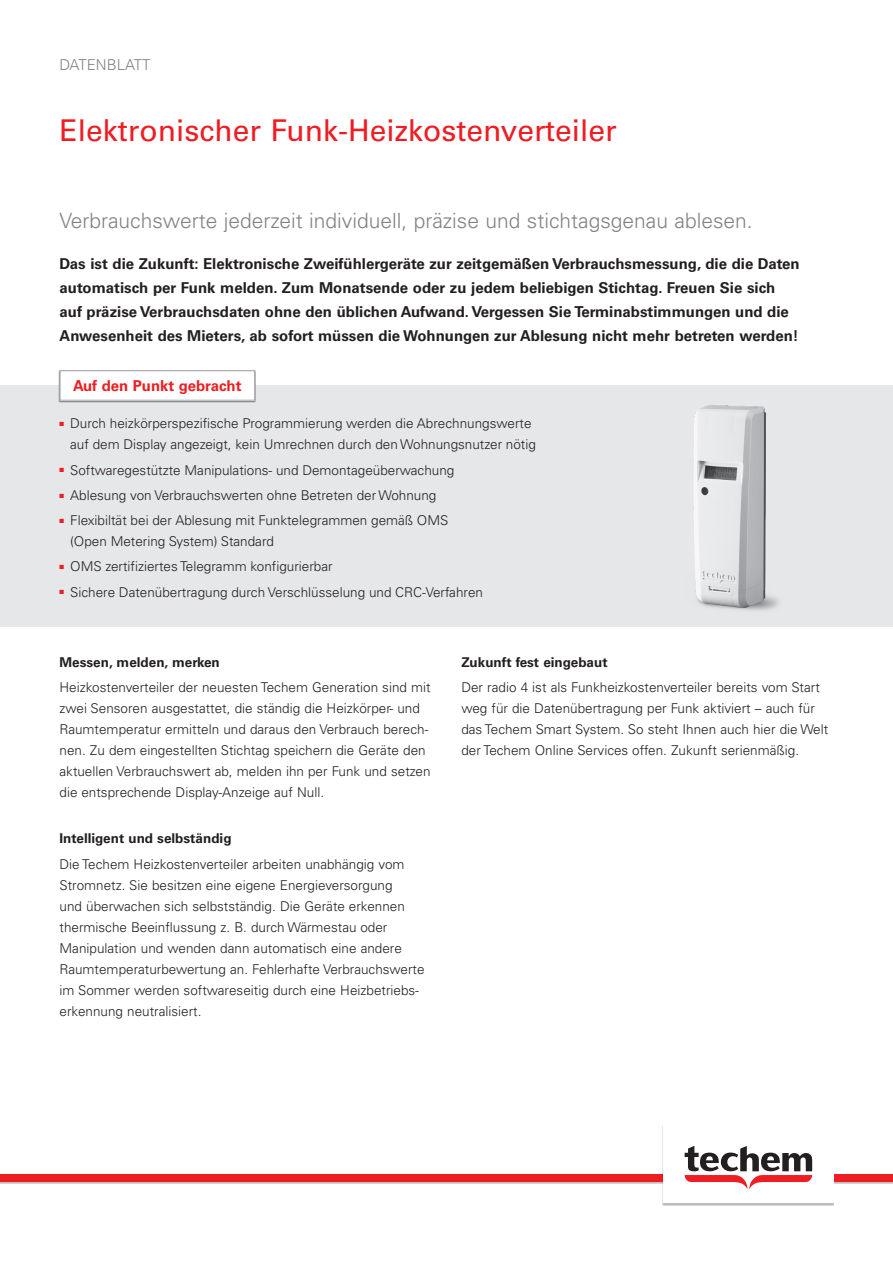
<style>
.page{position:relative;width:893px;height:1263px;background:#fff}
.page>*{position:absolute;margin:0;border:0;box-sizing:border-box;transform-origin:0 0}
.t1{font:30px "Univers LT Pro 55 Roman";color:#ee1d23}
.t2{font:300 21px "Univers LT Pro 45";color:#808285}
.t3{font:700 15px/24px "Univers LT Pro 65";color:#231f20}
.t4{font:700 15px "Univers LT Pro 65";color:#ee1d23}
.t5{font:300 15px "Univers LT Pro 45";color:#808285}
.DS_copy_light_pt9_za{font:300 13.5px/21px "Univers LT Pro 45";color:#231f20}
.DS_crossline_bold_pt{font:700 13.5px "Univers LT Pro 65";color:#231f20}
</style>
<div class="page">
<div style="left:0;top:1175px;width:893px;height:9px;background:#bfbdbe"></div>
<div style="left:0;top:1175px;width:893px;height:7px;background:#ee1d23"></div>
<div style="left:662px;top:1125px;width:172px;height:80px;background:#bdbcbc"></div>
<div style="left:663px;top:1124px;width:170px;height:79px;background:#fff"></div>
<svg style="left:685px;top:1146px;width:127px;height:43px"></svg>
<div style="left:0;top:385px;width:893px;height:242px;background:#e6e7e9"></div>
<img style="left:694px;top:405px;width:85px;height:205px">
<div style="left:59px;top:371px;width:197px;height:31px;background:#c1c2c5"></div>
<div style="left:60px;top:371px;width:195px;height:29px;background:#fff"></div>
<p class="t5" style="left:60px;top:56px;width:93px">DATENBLATT</p>
<p class="t1" style="left:60px;top:112px;width:559px">Elektronischer Funk-Heizkostenverteiler</p>
<p class="t2" style="left:60px;top:208px;width:695px">Verbrauchswerte jederzeit individuell, präzise und stichtagsgenau ablesen.</p>
<p class="t3" style="left:60px;top:252px;width:742px">Das ist die Zukunft: Elektronische Zweifühlergeräte zur zeitgemäßen Verbrauchsmessung, die die Daten automatisch per Funk melden. Zum Monatsende oder zu jedem beliebigen Stichtag. Freuen Sie sich auf präzise Verbrauchsdaten ohne den üblichen Aufwand. Vergessen Sie Terminabstimmungen und die Anwesenheit des Mieters, ab sofort müssen die Wohnungen zur Ablesung nicht mehr betreten werden!</p>
<p class="t4" style="left:73px;top:377px;width:170px">Auf den Punkt gebracht</p>
<p class="DS_copy_light_pt9_za" style="left:70px;top:413px;width:467px;text-indent:-11px"><sup>■</sup> Durch heizkörperspezifische Programmierung werden die Abrechnungswerte auf dem Display angezeigt, kein Umrechnen durch den Wohnungsnutzer nötig</p>
<p class="DS_copy_light_pt9_za" style="left:60px;top:459px;width:396px"><sup>■</sup> Softwaregestützte Manipulations- und Demontageüberwachung</p>
<p class="DS_copy_light_pt9_za" style="left:60px;top:485px;width:378px"><sup>■</sup> Ablesung von Verbrauchswerten ohne Betreten der Wohnung</p>
<p class="DS_copy_light_pt9_za" style="left:70px;top:510px;width:380px;text-indent:-11px"><sup>■</sup> Flexibiltät bei der Ablesung mit Funktelegrammen gemäß OMS (Open Metering System) Standard</p>
<p class="DS_copy_light_pt9_za" style="left:60px;top:556px;width:275px"><sup>■</sup> OMS zertifiziertes Telegramm konfigurierbar</p>
<p class="DS_copy_light_pt9_za" style="left:60px;top:581px;width:425px"><sup>■</sup> Sichere Datenübertragung durch Verschlüsselung und CRC-Verfahren</p>
<p class="DS_crossline_bold_pt" style="left:60px;top:654px;width:162px">Messen, melden, merken</p>
<p class="DS_copy_light_pt9_za" style="left:60px;top:676px;width:373px">Heizkostenverteiler der neuesten Techem Generation sind mit zwei Sensoren ausgestattet, die ständig die Heizkörper- und Raumtemperatur ermitteln und daraus den Verbrauch berech&shy;nen. Zu dem eingestellten Stichtag speichern die Geräte den aktuellen Verbrauchswert ab, melden ihn per Funk und setzen die entsprechende Display-Anzeige auf Null.</p>
<p class="DS_crossline_bold_pt" style="left:60px;top:830px;width:174px">Intelligent und selbständig</p>
<p class="DS_copy_light_pt9_za" style="left:60px;top:853px;width:367px">Die Techem Heizkostenverteiler arbeiten unabhängig vom Stromnetz. Sie besitzen eine eigene Energieversorgung<br>und überwachen sich selbstständig. Die Geräte erkennen thermische Beeinflussung z. B. durch Wärmestau oder Manipulation und wenden dann automatisch eine andere Raumtemperaturbewertung an. Fehlerhafte Verbrauchswerte im Sommer werden softwareseitig durch eine Heizbetriebs&shy;erkennung neutralisiert.</p>
<p class="DS_crossline_bold_pt" style="left:461px;top:654px;width:148px">Zukunft fest eingebaut</p>
<p class="DS_copy_light_pt9_za" style="left:461px;top:676px;width:368px">Der radio 4 ist als Funkheizkostenverteiler bereits vom Start weg für die Datenübertragung per Funk aktiviert – auch für das Techem Smart System. So steht Ihnen auch hier die Welt der Techem Online Services offen. Zukunft serienmäßig.</p>
</div>
